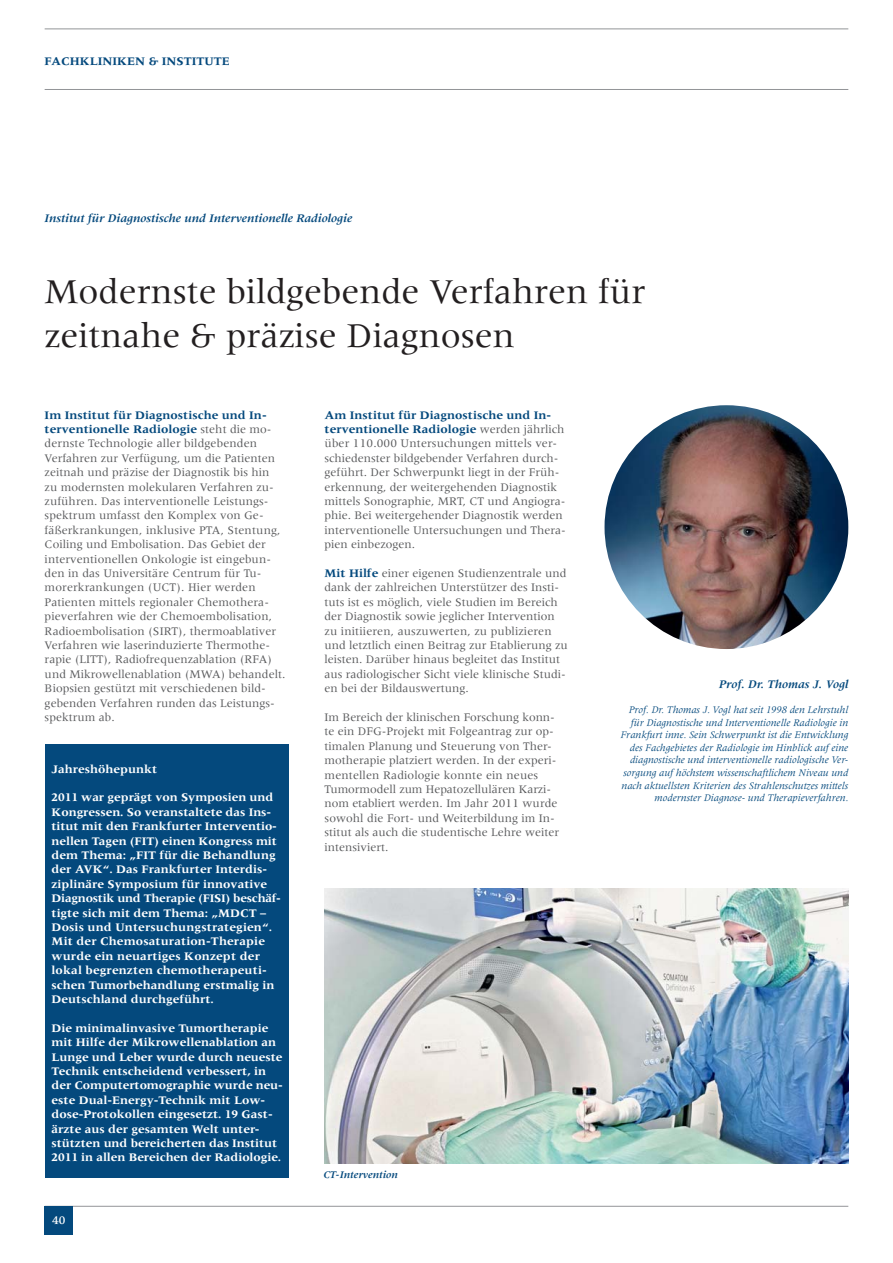
<style>
.page{position:relative;width:893px;height:1263px;background:#fff}
.page>*{position:absolute;margin:0;border:0;box-sizing:border-box;transform-origin:0 0}
.t1{font:36px/43.2px "Meridien LT Std";color:#231f20}
.t2{font:12px/14.4px "Meridien LT Std";color:#58595b}
.t3{font:700 12px/14.4px "Meridien LT Std";color:#fff}
.t4{font:italic 700 12px "Meridien LT Std";color:#04497d}
.t5{font:700 12px "Meridien LT Std";color:#04497d}
.t6{font:500 12px "Meridien LT Std";color:#fff}
.t7{font:italic 10.5px/12.6px "Meridien LT Std";color:#04497d;text-align:right}
.t8{font:italic 700 10.5px "Meridien LT Std";color:#04497d}
.s1{font-weight:700;color:#04497d}
</style>
<div class="page">
<hr style="left:45px;top:89px;width:803px;height:1px;background:#939598">
<hr style="left:45px;top:1206px;width:803px;height:1px;background:#939598">
<hr style="left:45px;top:29px;width:803px;height:1px;background:#939598">
<div style="left:45px;top:1206px;width:28px;height:29px;background:#04497d"></div>
<div style="left:45px;top:744px;width:243px;height:434px;background:#04497d"></div>
<img style="left:604px;top:405px;width:244px;height:244px;border-radius:50%">
<img style="left:325px;top:888px;width:523px;height:275px">
<p class="t5" style="left:45px;top:56px;width:187px">FACHKLINIKEN &amp; INSTITUTE</p>
<p class="t4" style="left:45px;top:213px;width:309px">Institut für Diagnostische und Interventionelle Radiologie</p>
<h1 class="t1" style="left:45px;top:273px;width:602px">Modernste bildgebende Verfahren für zeitnahe &amp; präzise Diagnosen</h1>
<p class="t2" style="left:45px;top:409px;width:242px"><span class="s1">Im Institut für Diagnostische und In&shy;terventionelle Radiologie</span> steht die mo&shy;dernste Technologie aller bildgebenden Verfahren zur Verfügung, um die Patienten zeitnah und präzise der Diagnostik bis hin<br>zu modernsten molekularen Verfahren zu&shy;zuführen. Das interventionelle Leistungs&shy;spektrum umfasst den Komplex von Ge&shy;fäßerkrankungen, inklusive PTA, Stentung, Coiling und Embolisation. Das Gebiet der interventionellen Onkologie ist eingebun&shy;den in das Universitäre Centrum für Tu&shy;morerkrankungen (UCT). Hier werden Patienten mittels regionaler Chemothera&shy;pieverfahren wie der Chemoembolisation, Radioembolisation (SIRT), thermoablativer Verfahren wie laserinduzierte Thermothe&shy;rapie (LITT), Radiofrequenzablation (RFA) und Mikrowellenablation (MWA) behandelt.<br>Biopsien gestützt mit verschiedenen bild&shy;gebenden Verfahren runden das Leistungs&shy;spektrum ab.</p>
<p class="t3" style="left:52px;top:763px;width:107px">Jahreshöhepunkt</p>
<p class="t3" style="left:52px;top:791px;width:231px">2011 war geprägt von Symposien und Kongressen. So veranstaltete das Ins&shy;titut mit den Frankfurter Interventio&shy;nellen Tagen (FIT) einen Kongress mit dem Thema: „FIT für die Behandlung der AVK“. Das Frankfurter Interdis&shy;ziplinäre Symposium für innovative Diagnostik und Therapie (FISI) beschäf&shy;tigte sich mit dem Thema: „MDCT – Dosis und Untersuchungstrategien“.<br>Mit der Chemosaturation-Therapie wurde ein neuartiges Konzept der lokal begrenzten chemotherapeuti&shy;schen Tumorbehandlung erstmalig in Deutschland durchgeführt.</p>
<p class="t3" style="left:52px;top:1022px;width:233px">Die minimalinvasive Tumortherapie mit Hilfe der Mikrowellenablation an Lunge und Leber wurde durch neueste Technik entscheidend verbessert, in der Computertomographie wurde neu&shy;este Dual-Energy-Technik mit Low&shy;dose-Protokollen eingesetzt. 19 Gast&shy;ärzte aus der gesamten Welt unter&shy;stützten und bereicherten das Institut 2011 in allen Bereichen der Radiologie.</p>
<p class="t6" style="left:52px;top:1215px;width:15px">40</p>
<p class="t2" style="left:325px;top:409px;width:243px"><span class="s1">Am Institut für Diagnostische und In&shy;terventionelle Radiologie</span> werden jährlich über 110.000 Untersuchungen mittels ver&shy;schiedenster bildgebender Verfahren durch&shy;geführt. Der Schwerpunkt liegt in der Früh&shy;erkennung, der weitergehenden Diagnostik mittels Sonographie, MRT, CT und Angiogra&shy;phie. Bei weitergehender Diagnostik werden interventionelle Untersuchungen und Thera&shy;pien einbezogen.</p>
<p class="t2" style="left:325px;top:567px;width:245px"><span class="s1">Mit Hilfe</span> einer eigenen Studienzentrale und dank der zahlreichen Unterstützer des Insti&shy;tuts ist es möglich, viele Studien im Bereich der Diagnostik sowie jeglicher Intervention zu initiieren, auszuwerten, zu publizieren und letztlich einen Beitrag zur Etablierung zu leisten. Darüber hinaus begleitet das Institut aus radiologischer Sicht viele klinische Studi&shy;en bei der Bildauswertung.</p>
<p class="t2" style="left:325px;top:711px;width:236px">Im Bereich der klinischen Forschung konn&shy;te ein DFG-Projekt mit Folgeantrag zur op&shy;timalen Planung und Steuerung von Ther&shy;motherapie platziert werden. In der experi&shy;mentellen Radiologie konnte ein neues Tumormodell zum Hepatozellulären Karzi&shy;nom etabliert werden. Im Jahr 2011 wurde sowohl die Fort- und Weiterbildung im In&shy;stitut als auch die studentische Lehre weiter intensiviert.</p>
<p class="t8" style="left:324px;top:1170px;width:76px">CT-Intervention</p>
<p class="t4" style="left:719px;top:679px;width:131px">Prof. Dr. Thomas J. Vogl</p>
<p class="t7" style="left:620px;top:704px;width:229px">Prof. Dr. Thomas J. Vogl hat seit 1998 den Lehrstuhl für Diagnostische und Interventionelle Radiologie in Frankfurt inne. Sein Schwerpunkt ist die Entwicklung des Fachgebietes der Radiologie im Hinblick auf eine diagnostische und interventionelle radiologische Ver&shy;sorgung auf höchstem wissenschaftlichem Niveau und nach aktuellsten Kriterien des Strahlenschutzes mittels modernster Diagnose- und Therapieverfahren.</p>
</div>
